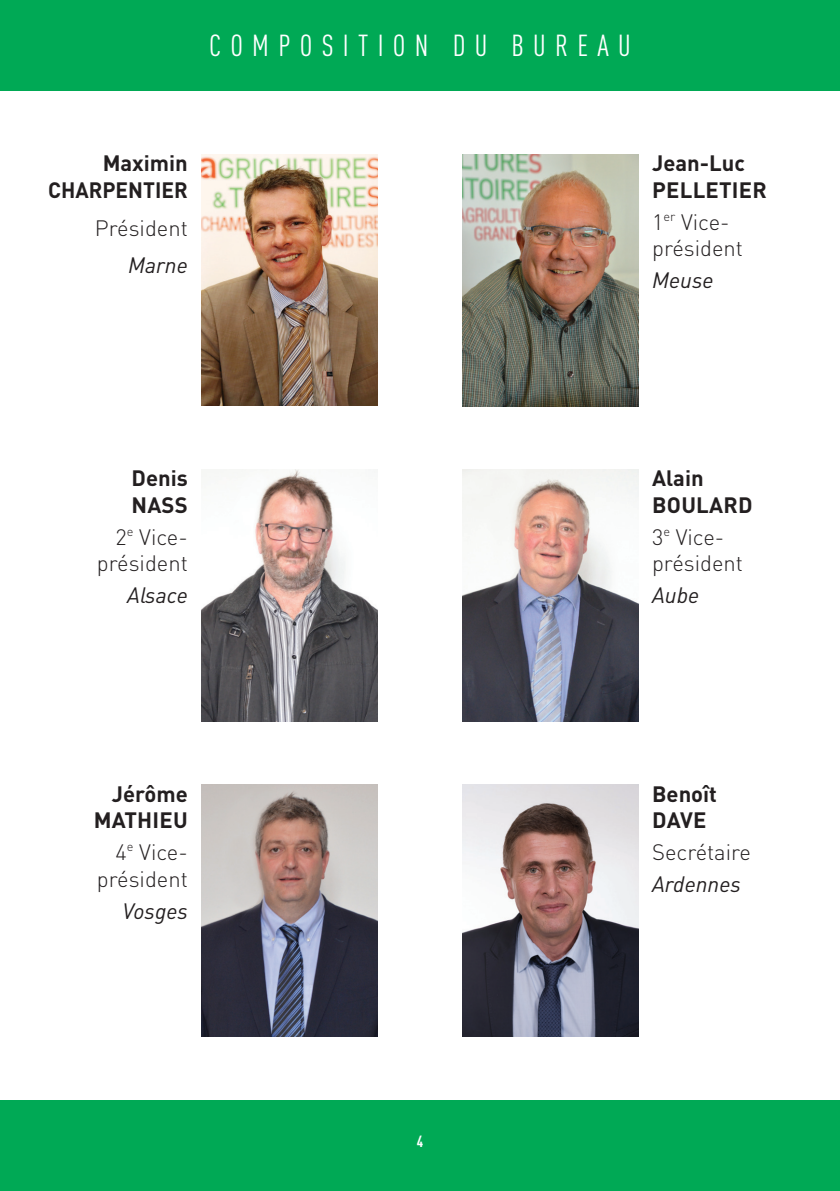
<style>
.page{position:relative;width:840px;height:1191px;background:#fff}
.page>*{position:absolute;margin:0;border:0;box-sizing:border-box;transform-origin:0 0}
.t1{font:condensed 30px "DIN Pro";letter-spacing:.31em;color:#fff}
.t2{font:300 22px/26.4px "DIN Pro";color:#231f20;text-align:right}
.t3{font:700 22px/26.4px "DIN Pro";color:#231f20}
.t4{font:italic 22px "DIN Pro";color:#231f20}
.t5{font:700 condensed 16px "DIN Pro";color:#fff}
</style>
<div class="page">
<img style="left:201px;top:469px;width:176px;height:252px">
<img style="left:462px;top:154px;width:176px;height:252px">
<img style="left:462px;top:785px;width:176px;height:251px">
<img style="left:462px;top:469px;width:176px;height:252px">
<img style="left:201px;top:785px;width:176px;height:251px">
<div style="left:0;top:0;width:839px;height:91px;background:#00a955"></div>
<div style="left:0;top:1100px;width:839px;height:91px;background:#00a955"></div>
<img style="left:201px;top:155px;width:176px;height:251px">
<h1 class="t1" style="left:209px;top:24px;width:87px">COMPOSI</h1>
<h1 class="t1" style="left:358px;top:24px;width:215px">TIO N DU BUREA</h1>
<h1 class="t1" style="left:618px;top:24px;width:14px">U</h1>
<p class="t3" style="left:48px;top:148px;width:141px;text-align:right">MAXIMIN<br>CHARPENTIER</p>
<p class="t2" style="left:95px;top:212px;width:94px">Président</p>
<p class="t4" style="left:128px;top:248px;width:61px">Marne</p>
<p class="t3" style="left:651px;top:148px;width:116px">JEAN-LUC<br>PELLETIER</p>
<p class="t2" style="left:651px;top:207px;width:92px;text-align:left">1<sup>er</sup> Vice&shy;président</p>
<p class="t4" style="left:651px;top:263px;width:63px">Meuse</p>
<p class="t3" style="left:131px;top:462px;width:58px">DENIS<br>NASS</p>
<p class="t2" style="left:97px;top:522px;width:92px">2<sup>e</sup> Vice&shy;président</p>
<p class="t4" style="left:127px;top:578px;width:62px">Alsace</p>
<p class="t3" style="left:94px;top:778px;width:96px;text-align:right">JÉRÔME<br>MATHIEU</p>
<p class="t2" style="left:97px;top:837px;width:92px">4<sup>e</sup> Vice&shy;président</p>
<p class="t4" style="left:122px;top:893px;width:67px">Vosges</p>
<p class="t3" style="left:651px;top:462px;width:99px">ALAIN<br>BOULARD</p>
<p class="t2" style="left:651px;top:522px;width:92px;text-align:left">3<sup>e</sup> Vice&shy;président</p>
<p class="t4" style="left:651px;top:578px;width:49px">Aube</p>
<p class="t3" style="left:651px;top:778px;width:66px">BENOÎT<br>DAVE</p>
<p class="t2" style="left:651px;top:837px;width:100px">Secrétaire</p>
<p class="t4" style="left:651px;top:867px;width:90px">Ardennes</p>
<p class="t5" style="left:416px;top:1128px;width:8px">4</p>
</div>
